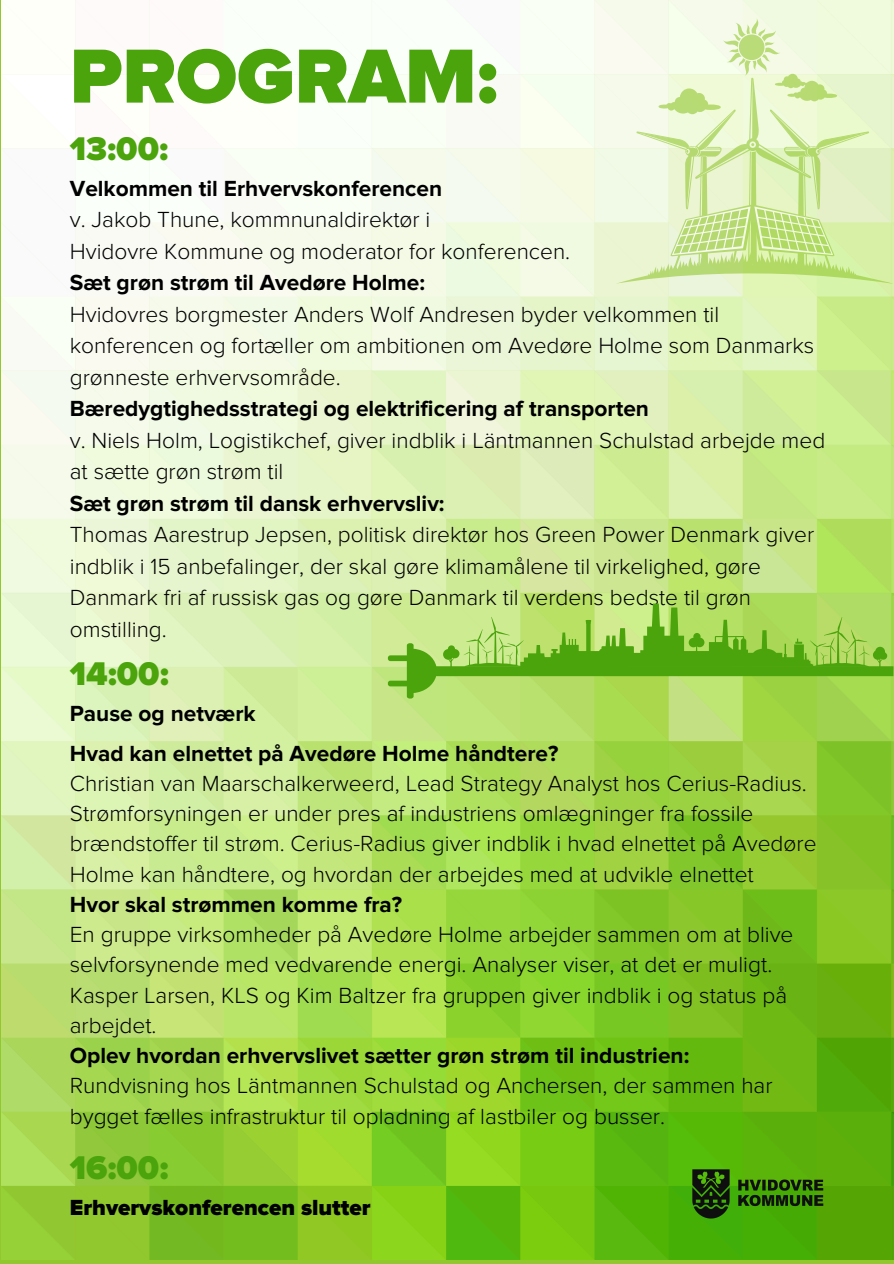
<style>
.page{position:relative;width:894px;height:1264px;background:#fff}
.page>*{position:absolute;margin:0;border:0;box-sizing:border-box;transform-origin:0 0}
.t1{font:900 79.35px "Proxima Nova";color:#4ba40c}
.t2{font:900 34.05px "Proxima Nova";color:#4ba40c}
.t3{font:300 22.65px/30.3px "Proxima Nova";color:#000}
.t4{font:700 22.65px "Proxima Nova";color:#000}
.t5{font:900 22.65px "Proxima Nova";color:#000}
</style>
<div class="page">
<img style="left:2px;top:0;width:891px;height:1259px">
<svg style="left:615px;top:18px;width:278px;height:266px;background:#e1f1c2"></svg>
<svg style="left:387px;top:603px;width:506px;height:96px;background:#9acf52"></svg>
<img style="left:689px;top:1168px;width:137px;height:51px">
<p class="t1" style="left:70px;top:30px;width:429px">PROGRAM:</p>
<h1 class="t2" style="left:70px;top:128px;width:100px">13:00:</h1>
<p class="t4" style="left:70px;top:175px;width:374px">Velkommen til Erhvervskonferencen</p>
<p class="t3" style="left:70px;top:205px;width:362px">v. Jakob Thune, kommnunaldirektør i</p>
<p class="t3" style="left:70px;top:236px;width:502px">Hvidovre Kommune og moderator for konferencen.</p>
<p class="t4" style="left:70px;top:269px;width:357px">Sæt grøn strøm til Avedøre Holme:</p>
<p class="t3" style="left:70px;top:299px;width:745px;line-height:31.5px">Hvidovres borgmester Anders Wolf Andresen byder velkommen til konferencen og fortæller om ambitionen om Avedøre Holme som Danmarks grønneste erhvervsområde.</p>
<p class="t4" style="left:70px;top:395px;width:580px">Bæredygtighedsstrategi og elektrificering af transporten</p>
<p class="t3" style="left:70px;top:425px;width:756px;line-height:31.5px">v. Niels Holm, Logistikchef, giver indblik i Läntmannen Schulstad arbejde med at sætte grøn strøm til</p>
<p class="t4" style="left:70px;top:490px;width:376px">Sæt grøn strøm til dansk erhvervsliv:</p>
<p class="t3" style="left:70px;top:519px;width:745px;line-height:31.5px">Thomas Aarestrup Jepsen, politisk direktør hos Green Power Denmark giver indblik i 15 anbefalinger, der skal gøre klimamålene til virkelighed, gøre Danmark fri af russisk gas og gøre Danmark til verdens bedste til grøn omstilling.</p>
<p class="t2" style="left:70px;top:653px;width:100px">14:00:</p>
<p class="t4" style="left:70px;top:700px;width:187px">Pause og netværk</p>
<p class="t4" style="left:70px;top:739px;width:490px">Hvad kan elnettet på Avedøre Holme håndtere?</p>
<h2 class="t3" style="left:70px;top:768px;width:748px">Christian van Maarschalkerweerd, Lead Strategy Analyst hos Cerius-Radius.<br>Strømforsyningen er under pres af industriens omlægninger fra fossile brændstoffer til strøm. Cerius-Radius giver indblik i hvad elnettet på Avedøre Holme kan håndtere, og hvordan der arbejdes med at udvikle elnettet</h2>
<p class="t4" style="left:70px;top:891px;width:334px">Hvor skal strømmen komme fra?</p>
<p class="t3" style="left:70px;top:920px;width:725px">En gruppe virksomheder på Avedøre Holme arbejder sammen om at blive selvforsynende med vedvarende energi. Analyser viser, at det er muligt.<br>Kasper Larsen, KLS og Kim Baltzer fra gruppen giver indblik i og status på arbejdet.</p>
<p class="t4" style="left:70px;top:1042px;width:621px">Oplev hvordan erhvervslivet sætter grøn strøm til industrien:</p>
<p class="t3" style="left:70px;top:1071px;width:704px">Rundvisning hos Läntmannen Schulstad og Anchersen, der sammen har bygget fælles infrastruktur til opladning af lastbiler og busser.</p>
<p class="t2" style="left:70px;top:1148px;width:100px">16:00:</p>
<p class="t5" style="left:70px;top:1194px;width:302px">Erhvervskonferencen slutter</p>
</div>
